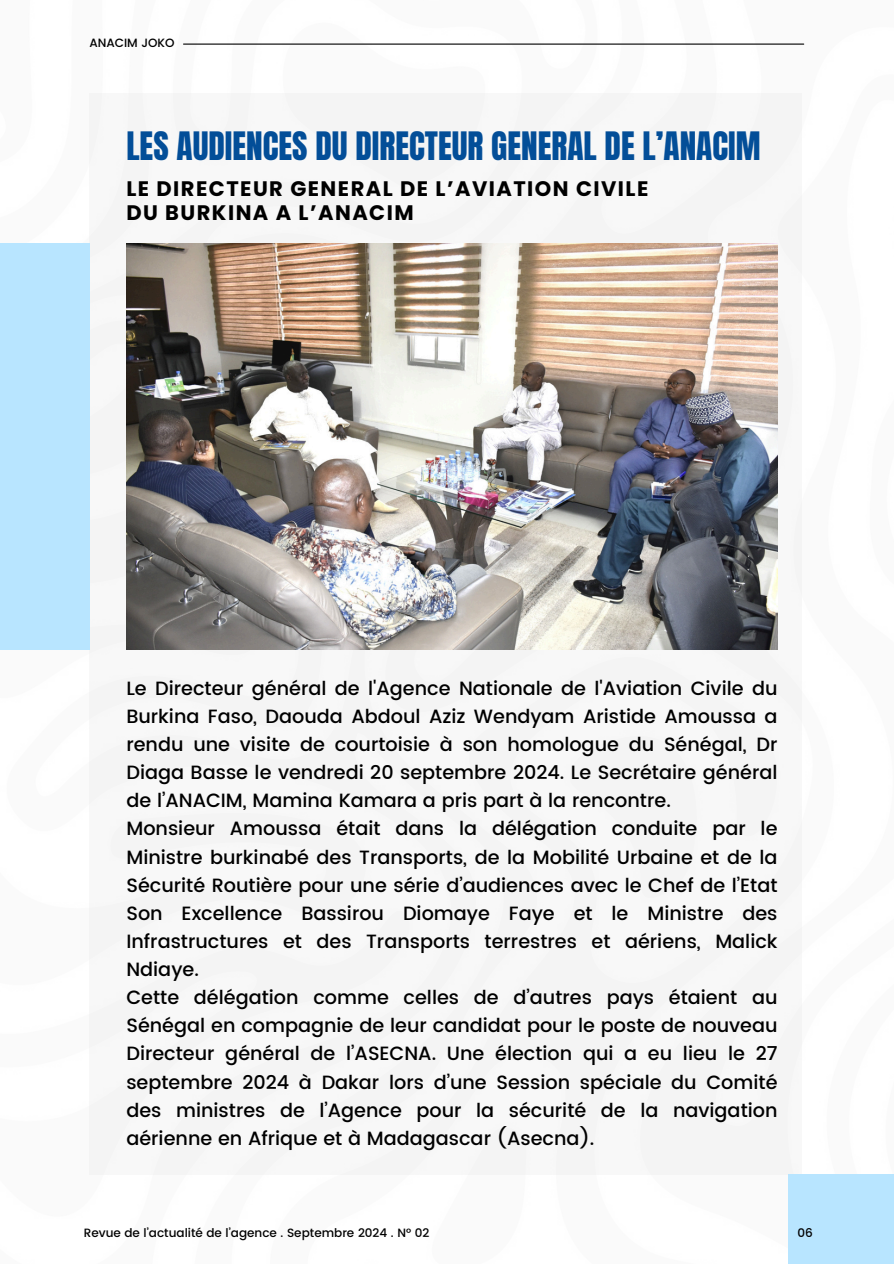
<style>
.page{position:relative;width:894px;height:1264px;background:#fff}
.page>*{position:absolute;margin:0;border:0;box-sizing:border-box;transform-origin:0 0}
.t1{font:33.3px "Anton";color:#034e98}
.t2{font:700 21px/23.7px "Poppins";letter-spacing:.07em;color:#000}
.t3{font:500 19.2px/28.2px "Poppins";color:#000}
.t4{font:500 12px "Poppins";color:#000}
</style>
<div class="page">
<div style="left:89px;top:93px;width:712px;height:1081px;background:#f7f7f7"></div>
<div style="left:0;top:243px;width:90px;height:406px;background:#b8e5ff"></div>
<div style="left:787px;top:1174px;width:106px;height:89px;background:#b8e5ff"></div>
<img style="left:126px;top:243px;width:651px;height:406px">
<hr style="left:183px;top:44px;width:620px;height:1px;background:#000">
<h1 class="t4" style="left:89px;top:35px;width:87px">ANACIM JOKO</h1>
<h2 class="t1" style="left:126px;top:122px;width:635px">LES AUDIENCES DU DIRECTEUR GENERAL DE L’ANACIM</h2>
<p class="t2" style="left:126px;top:177px;width:523px">LE DIRECTEUR GENERAL DE L’AVIATION CIVILE<br>DU BURKINA A L’ANACIM</p>
<h4 class="t3" style="left:126px;top:674px;width:652px">Le Directeur général de l'Agence Nationale de l'Aviation Civile du Burkina Faso, Daouda Abdoul Aziz Wendyam Aristide Amoussa a rendu une visite de courtoisie à son homologue du Sénégal, Dr Diaga Basse le vendredi 20 septembre 2024. Le Secrétaire général de l’ANACIM, Mamina Kamara a pris part à la rencontre.<br>Monsieur Amoussa était dans la délégation conduite par le Ministre burkinabé des Transports, de la Mobilité Urbaine et de la Sécurité Routière pour une série d’audiences avec le Chef de l’Etat Son Excellence Bassirou Diomaye Faye et le Ministre des Infrastructures et des Transports terrestres et aériens, Malick Ndiaye.<br>Cette délégation comme celles de d’autres pays étaient au Sénégal en compagnie de leur candidat pour le poste de nouveau Directeur général de l’ASECNA. Une élection qui a eu lieu le 27 septembre 2024 à Dakar lors d’une Session spéciale du Comité des ministres de l’Agence pour la sécurité de la navigation aérienne en Afrique et à Madagascar (Asecna).</h4>
<p class="t4" style="left:84px;top:1225px;width:347px">Revue de l’actualité de l’agence . Septembre 2024 . N° 02</p>
<h3 class="t4" style="left:797px;top:1225px;width:17px">06</h3>
</div>
